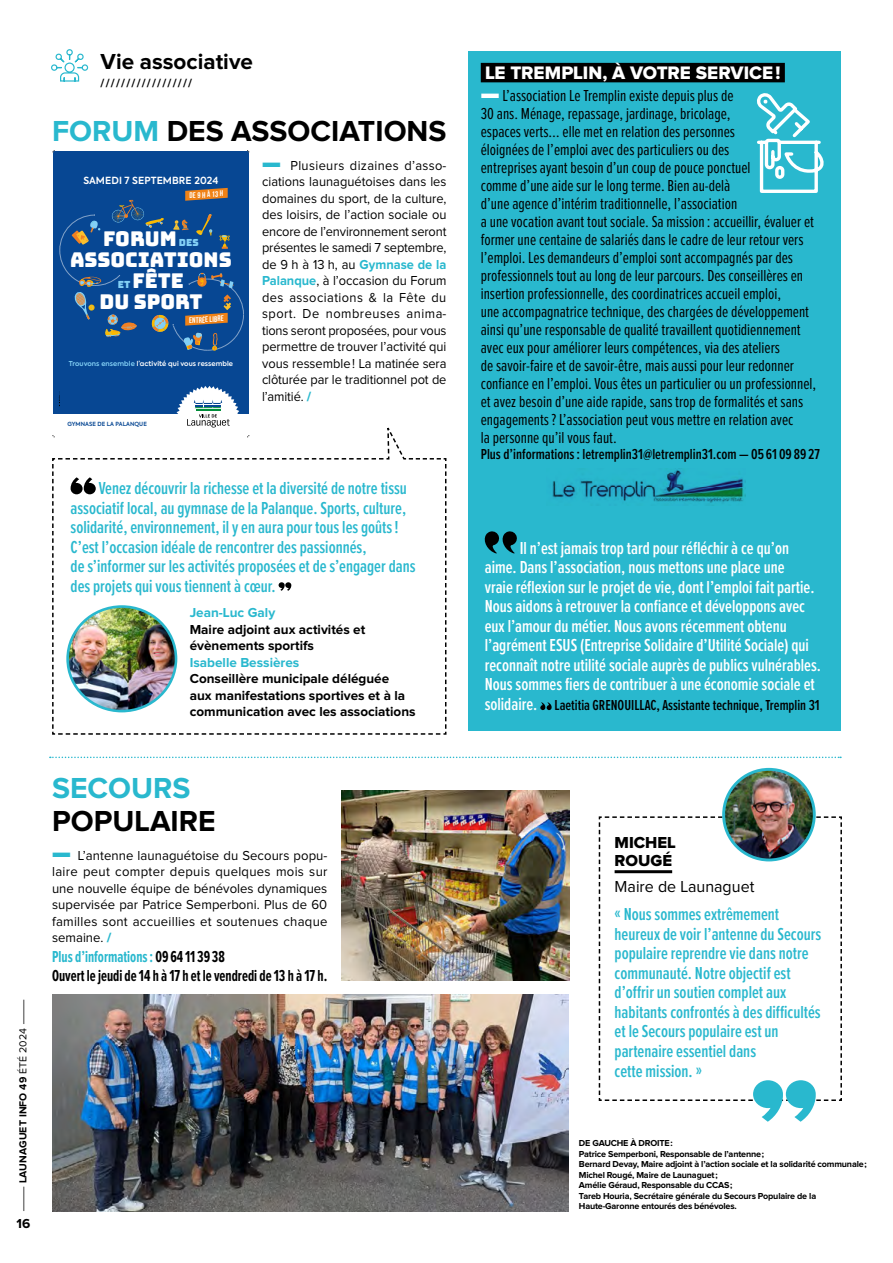
<style>
.page{position:relative;width:893px;height:1263px;background:#fff}
.page>*{position:absolute;margin:0;border:0;box-sizing:border-box;transform-origin:0 0}
.Texte_courant{font:33.75px "Proxima Nova Extrabld";color:#29b8ce;scale:.67 1}
.t1{font:700 30px/33px "Proxima Nova";color:#000}
.Rubrique_D{font:700 22.5px "Proxima Nova";color:#000}
.t2{font:20.4px/21px "Bungee";color:#fff;text-align:center}
.t3{font:18.75px "Proxima Nova Extrabld";color:#fff}
.Texte_courant-2{font:600 18px/19.5px "Proxima Nova Ex Cn";color:#29b8ce}
.Texte_courant-3{font:600 18px/19.5px "Proxima Nova Ex Cn";color:#fff}
.Agenda_lieu{font:16.5px/18px "Proxima Nova Ex Cn";color:#000}
.Texte_courant-4{font:700 16.5px "Proxima Nova Ex Cn";color:#000;scale:.89 1}
.Texte_courant-5{font:700 16.5px "Proxima Nova Ex Cn";color:#29b8ce;scale:.89 1}
.Texte_courant-6{font:16.5px "Proxima Nova";color:#000}
.t4{font:16.5px/18px "Proxima Nova Extrabld";color:#000}
.Texte_courant-7{font:600 15px "Proxima Nova Ex Cn";color:#000}
.Agenda_lieu-2{font:600 15px "Proxima Nova Ex Cn";color:#000}
.Texte_courant-8{font:13.5px/16.5px "Proxima Nova";color:#000;text-align:justify;scale:.95 1}
.Texte_courant-9{font:13.5px/16.5px "Proxima Nova";color:#000;text-align:justify}
.Texte_courant-10{font:700 13.5px/16.5px "Proxima Nova";color:#000}
.Texte_courant-11{font:700 13.5px "Proxima Nova";color:#29b8ce}
.Agenda_lieu-3{font:700 13.5px "Proxima Nova";color:#000}
.Agenda_renseignements{font:700 12px "Proxima Nova";color:#000}
.Agenda_lieu-4{font:700 10.5px "Proxima Nova";letter-spacing:.01em;color:#000}
.t5{font:600 9.75px "Axiforma";letter-spacing:.01em;color:#fff}
.t6{font:700 9px/10.5px "Proxima Nova";letter-spacing:-.02em;color:#000}
.t7{font:700 7.95px "Bebas Neue";color:#fff}
.t8{font:600 6.75px "Axiforma";letter-spacing:.01em;color:#fff}
.t9{font:600 5.7px "Axiforma";letter-spacing:.01em;color:#074793}
.s1{color:#29b8ce}
.s2{font-weight:700;color:#29b8ce}
.s3{font-family:"Proxima Nova Extrabld";color:#29b8ce}
.s4{font-size:9.9px;color:#83d0f5}
.s5{color:#83d0f5}
.s6{font-weight:400}
.s7{color:#000}
.s8{font-family:"Proxima Nova Extrabld";font-size:33.75px;color:#fff}
.s9{font-size:18px;color:#fff}
</style>
<div class="page">
<svg style="left:51px;top:49px;width:38px;height:33px"></svg>
<div style="left:53px;top:151px;width:195px;height:263px;background:#074793"></div>
<svg style="left:60px;top:188px;width:184px;height:163px"></svg>
<svg style="left:599px;top:816px;width:243px;height:306px"></svg>
<img style="left:724px;top:769px;width:90px;height:91px;border-radius:45px">
<div style="left:722px;top:768px;width:94px;height:93px;border:3px solid #29b8ce;border-radius:50%"></div>
<hr style="left:615px;top:870px;width:57px;height:3px;background:#000">
<img style="left:52px;top:995px;width:516px;height:217px">
<img style="left:341px;top:791px;width:228px;height:189px">
<div style="left:468px;top:51px;width:373px;height:680px;background:#29b8ce"></div>
<div style="left:481px;top:63px;width:304px;height:19px;background:#000"></div>
<hr style="left:892px;top:0;width:1px;height:1263px;background:#a9b51b">
<svg style="left:484px;top:531px;width:33px;height:23px"></svg>
<svg style="left:540px;top:702px;width:12px;height:8px"></svg>
<img style="left:552px;top:468px;width:194px;height:35px">
<svg style="left:50px;top:757px;width:791px;height:1px"></svg>
<svg style="left:757px;top:93px;width:67px;height:100px"></svg>
<svg style="left:58px;top:386px;width:191px;height:36px"></svg>
<svg style="left:52px;top:422px;width:395px;height:313px"></svg>
<p class="Rubrique_D" style="left:101px;top:51px;width:154px">Vie associative</p>
<p class="Agenda_renseignements" style="left:101px;top:77px;width:93px">//////////////////</p>
<p class="t1" style="left:52px;top:115px;width:396px"><span class="s1">FORUM</span> DES ASSOCIATIONS</p>
<p class="Texte_courant" style="left:262px;top:146px;width:29px">—</p>
<p class="Texte_courant-8" style="left:262px;top:158px;width:196px;text-indent:28px">Plusieurs dizaines d’asso&shy;ciations launaguétoises dans les domaines du sport, de la culture, des loisirs, de l’action sociale ou encore de l’environnement seront présentes le samedi 7 septembre, de 9 h à 13 h, au <span class="s2">Gymnase de la Palanque</span>, à l’occasion du Forum des associations &amp; la Fête du sport. De nombreuses anima&shy;tions seront proposées, pour vous permettre de trouver l’activité qui vous ressemble! La matinée sera clôturée par le traditionnel pot de l’amitié. <span class="s3">/</span></p>
<p class="t5" style="left:83px;top:174px;width:137px">SAMEDI 7 SEPTEMBRE 2024</p>
<p class="t7" style="left:189px;top:191px;width:35px;rotate:-4deg">de 9 h à 13 h</p>
<p class="t2" style="left:70px;top:229px;width:163px">FORUM <span class="s4">DES<br></span>ASSOCIATIONS<br><span class="s4">ET</span> FÊTE<br>DU SPORT</p>
<p class="t7" style="left:189px;top:316px;width:36px;rotate:-4deg">entrée libre</p>
<p class="t8" style="left:69px;top:359px;width:166px"><span class="s5">Trouvons ensemble</span> l’activité qui vous ressemble</p>
<p class="t9" style="left:67px;top:420px;width:81px">GYMNASE DE LA PALANQUE</p>
<p class="Texte_courant-2" style="left:71px;top:478px;width:346px;text-indent:28px">Venez découvrir la richesse et la diversité de notre tissu associatif local, au gymnase de la Palanque. Sports, culture, solidarité, environnement, il y en aura pour tous les goûts !<br>C’est l’occasion idéale de rencontrer des passionnés,<br>de s’informer sur les activités proposées et de s’engager dans des projets qui vous tiennent à cœur.</p>
<p class="Texte_courant-10" style="left:190px;top:605px;width:177px"><span class="s1">Jean-Luc Galy<br></span>Maire adjoint aux activités et évènements sportifs</p>
<p class="Texte_courant-11" style="left:190px;top:656px;width:111px">Isabelle Bessières</p>
<p class="Texte_courant-10" style="left:190px;top:671px;width:227px">Conseillère municipale déléguée<br>aux manifestations sportives et à la communication avec les associations</p>
<p class="Agenda_lieu-4" style="left:18px;top:1212px;width:215px;rotate:-90deg"><span class="s6">—</span>LAUNAGUET INFO 49 <span class="s6">Été 2024 —</span></p>
<p class="Agenda_lieu-3" style="left:17px;top:1217px;width:15px">16</p>
<p class="t1" style="left:52px;top:772px;width:165px"><span class="s1">SECOURS<br></span>POPULAIRE</p>
<p class="Texte_courant" style="left:52px;top:836px;width:29px">—</p>
<p class="Texte_courant-9" style="left:52px;top:848px;width:277px;text-indent:26px">L’antenne launaguétoise du Secours popu&shy;laire peut compter depuis quelques mois sur une nouvelle équipe de bénévoles dynamiques supervisée par Patrice Semperboni. Plus de 60 familles sont accueillies et soutenues chaque semaine. <span class="s3">/</span></p>
<p class="Texte_courant-5" style="left:52px;top:949px;width:196px">Plus d’informations: <span class="s7">09 64 11 39 38</span></p>
<p class="Texte_courant-4" style="left:52px;top:968px;width:311px">Ouvert le jeudi de 14 h à 17 h et le vendredi de 13 h à 17 h.</p>
<p class="t3" style="left:485px;top:64px;width:297px">LE TREMPLIN, À VOTRE SERVICE!</p>
<p class="Agenda_lieu" style="left:481px;top:87px;width:337px"><span class="s8">—</span> L’association Le Tremplin existe depuis plus de<br>30 ans. Ménage, repassage, jardinage, bricolage,<br>espaces verts… elle met en relation des personnes<br>éloignées de l’emploi avec des particuliers ou des<br>entreprises ayant besoin d’un coup de pouce ponctuel<br>comme d’une aide sur le long terme. Bien au-delà<br>d’une agence d’intérim traditionnelle, l’association<br>a une vocation avant tout sociale. Sa mission: accueillir, évaluer et former une centaine de salariés dans le cadre de leur retour vers l’emploi. Les demandeurs d’emploi sont accompagnés par des professionnels tout au long de leur parcours. Des conseillères en insertion professionnelle, des coordinatrices accueil emploi,<br>une accompagnatrice technique, des chargées de développement ainsi qu’une responsable de qualité travaillent quotidiennement avec eux pour améliorer leurs compétences, via des ateliers<br>de savoir-faire et de savoir-être, mais aussi pour leur redonner confiance en l’emploi. Vous êtes un particulier ou un professionnel, et avez besoin d’une aide rapide, sans trop de formalités et sans engagements? L’association peut vous mettre en relation avec<br>la personne qu’il vous faut.</p>
<p class="Agenda_lieu-2" style="left:481px;top:443px;width:341px">Plus d’informations : letremplin31@letremplin31.com — 05 61 09 89 27</p>
<p class="Texte_courant-3" style="left:485px;top:537px;width:338px;text-indent:35px">Il n’est jamais trop tard pour réfléchir à ce qu’on aime. Dans l’association, nous mettons une place une<br>vraie réflexion sur le projet de vie, dont l’emploi fait partie.<br>Nous aidons à retrouver la confiance et développons avec eux l’amour du métier. Nous avons récemment obtenu l’agrément ESUS (Entreprise Solidaire d’Utilité Sociale) qui reconnaît notre utilité sociale auprès de publics vulnérables.<br>Nous sommes fiers de contribuer à une économie sociale et</p>
<p class="Texte_courant-7" style="left:485px;top:694px;width:336px"><span class="s9">solidaire.</span> Laetitia GRENOUILLAC, Assistante technique, Tremplin 31</p>
<p class="t4" style="left:615px;top:834px;width:63px">MICHEL<br>ROUGÉ</p>
<p class="Texte_courant-6" style="left:615px;top:879px;width:141px">Maire de Launaguet</p>
<p class="Texte_courant-2" style="left:615px;top:904px;width:208px">« Nous sommes extrêmement heureux de voir l’antenne du Secours populaire reprendre vie dans notre communauté. Notre objectif est d’offrir un soutien complet aux habitants confrontés à des difficultés et le Secours populaire est un partenaire essentiel dans<br>cette mission. »</p>
<p class="t6" style="left:579px;top:1138px;width:95px">DE GAUCHE À DROITE:</p>
<p class="t6" style="left:579px;top:1149px;width:289px">Patrice Semperboni, Responsable de l’antenne;<br>Bernard Devay, Maire adjoint à l’action sociale et la solidarité communale; Michel Rougé, Maire de Launaguet;<br>Amélie Géraud, Responsable du CCAS;<br>Tareb Houria, Secrétaire générale du Secours Populaire de la Haute-Garonne entourés des bénévoles.</p>
</div>
